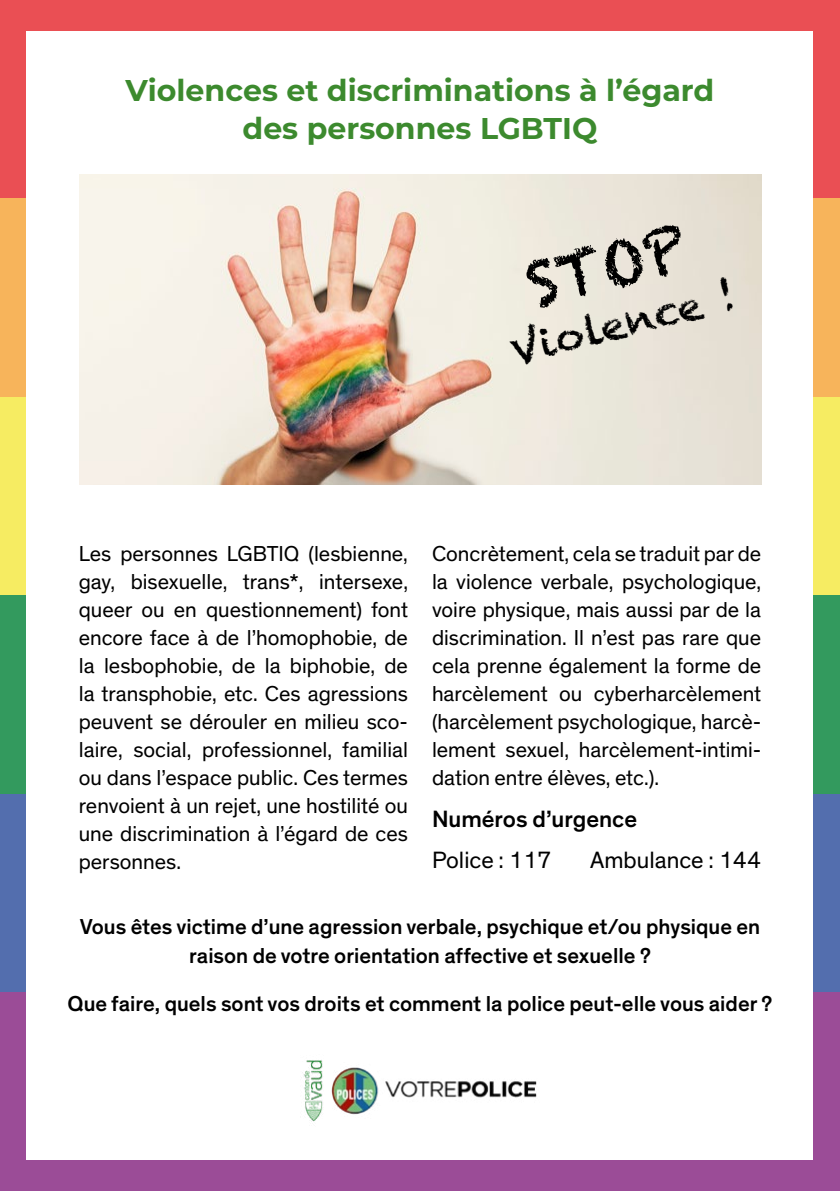
<style>
.page{position:relative;width:840px;height:1191px;background:#fff}
.page>*{position:absolute;margin:0;border:0;box-sizing:border-box;transform-origin:0 0}
.t1{font:60px "Chalkduster";color:#000}
.t2{font:40px "Chalkduster";color:#000}
.t3{font:700 30px/37.6px "Montserrat";color:#3c8a2e;text-align:center}
.t4{font:24px "Theinhardt";color:#000}
.t5{font:500 24px "Theinhardt";color:#000}
.t6{font:22px/28px "Theinhardt";color:#000;text-align:justify}
.t7{font:500 22px/28px "Theinhardt";color:#000;text-align:center}
</style>
<div class="page">
<div style="left:0;top:0;width:839px;height:198px;background:#ea4f54"></div>
<div style="left:0;top:198px;width:839px;height:199px;background:#f7b45b"></div>
<div style="left:0;top:397px;width:839px;height:198px;background:#f6ec62"></div>
<div style="left:0;top:595px;width:839px;height:199px;background:#339a5e"></div>
<div style="left:0;top:794px;width:839px;height:198px;background:#536eae"></div>
<div style="left:0;top:992px;width:839px;height:199px;background:#9b4c97"></div>
<div style="left:27px;top:31px;width:785px;height:1128px;background:#fff"></div>
<img style="left:302px;top:1060px;width:235px;height:62px">
<img style="left:79px;top:175px;width:682px;height:309px">
<h3 class="t3" style="left:126px;top:70px;width:590px">Violences et discriminations à l’égard des personnes LGBTIQ</h3>
<h1 class="t1" style="left:519px;top:252px;width:164px;rotate:-14deg">STOP</h1>
<h2 class="t2" style="left:505px;top:328px;width:232px;rotate:-14deg">Violence !</h2>
<p class="t6" style="left:79px;top:540px;width:330px">Les personnes LGBTIQ (lesbienne, gay, bisexuelle, trans*, intersexe, queer ou en questionnement) font encore face à de l’homophobie, de la lesbophobie, de la biphobie, de la transphobie, etc. Ces agressions peuvent se dérouler en milieu sco&shy;laire, social, professionnel, familial ou dans l’espace public. Ces termes renvoient à un rejet, une hostilité ou une discrimination à l’égard de ces personnes.</p>
<p class="t6" style="left:432px;top:540px;width:330px">Concrètement, cela se traduit par de la violence verbale, psychologique, voire physique, mais aussi par de la discrimination. Il n’est pas rare que cela prenne également la forme de harcèlement ou cyberharcèlement (harcèlement psychologique, harcè&shy;lement sexuel, harcèlement-intimi&shy;dation entre élèves, etc.).</p>
<p class="t5" style="left:432px;top:805px;width:206px">Numéros d’urgence</p>
<p class="t4" style="left:432px;top:846px;width:121px">Police : 117</p>
<p class="t4" style="left:590px;top:846px;width:172px">Ambulance : 144</p>
<p class="t7" style="left:80px;top:913px;width:681px">Vous êtes victime d’une agression verbale, psychique et/ou physique en raison de votre orientation affective et sexuelle ?</p>
<p class="t7" style="left:67px;top:989px;width:706px">Que faire, quels sont vos droits et comment la police peut-elle vous aider ?</p>
</div>
